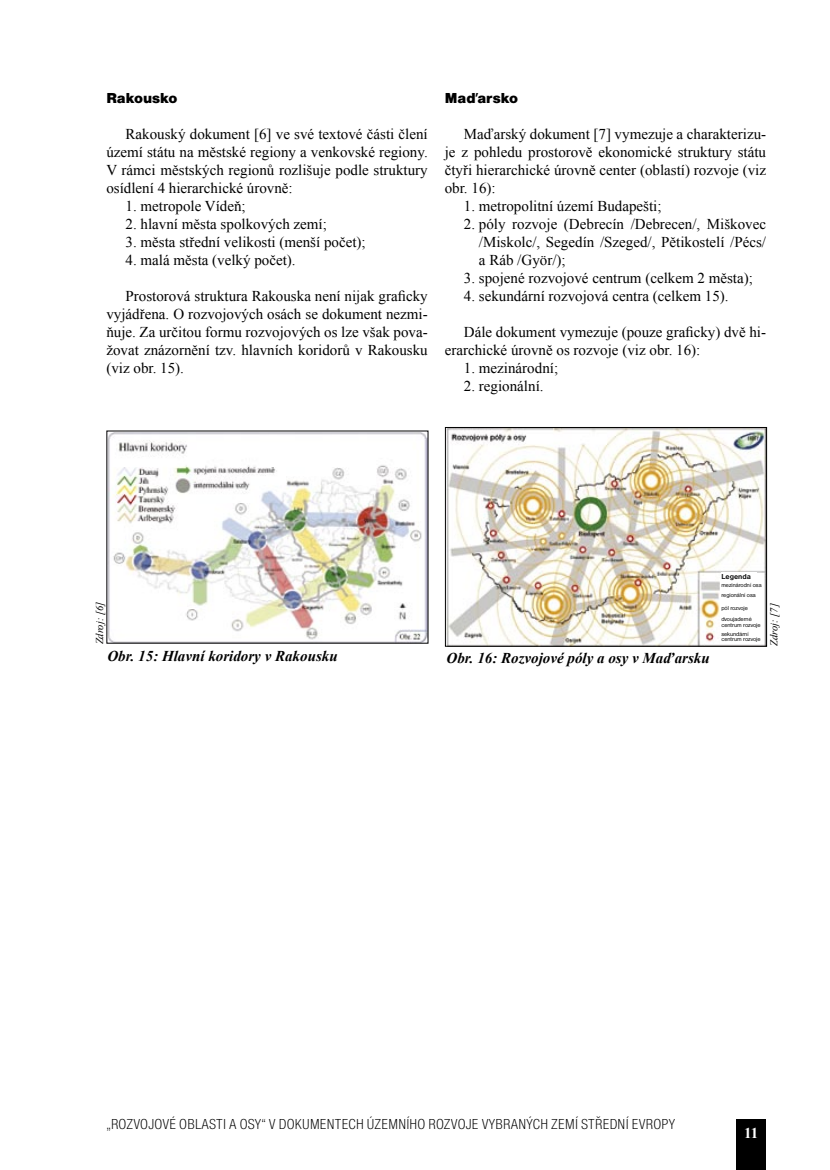
<style>
.page{position:relative;width:830px;height:1170px;background:#fff}
.page>*{position:absolute;margin:0;border:0;box-sizing:border-box;transform-origin:0 0}
.t1{font:15px/18px "Times New Roman";color:#000;text-align:justify}
.t2{font:15px "Nimbus Sans DOT Ligh Cond";letter-spacing:.015em;color:#000}
.t3{font:italic 700 15px "Times New Roman";color:#000}
.t4{font:15px "Nimbus Sans DOT Blac";color:#000}
.t5{font:700 15px "Times New Roman";color:#fff}
.t6{font:italic 10.5px "Times New Roman";color:#000}
.t7{font:700 7.5px "Nimbus Sans DOT";color:#000}
.t8{font:6px/5.7px "Nimbus Sans DOT";color:#000}
</style>
<div class="page">
<div style="left:736px;top:1118px;width:29px;height:51px;background:#000"></div>
<img style="left:109px;top:433px;width:317px;height:208px">
<img style="left:447px;top:429px;width:317px;height:215px">
<div style="left:445px;top:427px;width:321px;height:219px;border:1px solid #000"></div>
<div style="left:720px;top:573px;width:43px;height:70px;background:#fff"></div>
<div style="left:721px;top:572px;width:35px;height:9px;background:#fff"></div>
<p class="t4" style="left:106px;top:89px;width:73px">Rakousko</p>
<p class="t1" style="left:106px;top:125px;width:323px;text-indent:19px">Rakouský dokument [6] ve své textové části člení území státu na městské regiony a venkovské regiony.<br>V rámci městských regionů rozlišuje podle struktury osídlení 4 hierarchické úrovně:</p>
<p class="t1" style="left:125px;top:197px;width:122px">1. metropole Vídeň;</p>
<p class="t1" style="left:125px;top:215px;width:203px">2. hlavní města spolkových zemí;</p>
<p class="t1" style="left:125px;top:233px;width:241px">3. města střední velikosti (menší počet);</p>
<p class="t1" style="left:125px;top:251px;width:171px">4. malá města (velký počet).</p>
<p class="t1" style="left:106px;top:287px;width:323px;text-indent:19px">Prostorová struktura Rakouska není nijak graficky vyjádřena. O rozvojových osách se dokument nezmi&shy;ňuje. Za určitou formu rozvojových os lze však pova&shy;žovat znázornění tzv. hlavních koridorů v Rakousku (viz obr. 15).</p>
<p class="t4" style="left:444px;top:89px;width:75px">Maďarsko</p>
<p class="t1" style="left:444px;top:125px;width:323px;text-indent:19px">Maďarský dokument [7] vymezuje a charakterizu&shy;je z pohledu prostorově ekonomické struktury státu čtyři hierarchické úrovně center (oblastí) rozvoje (viz obr. 16):</p>
<p class="t1" style="left:463px;top:197px;width:199px">1. metropolitní území Budapešti;</p>
<p class="t1" style="left:478px;top:215px;width:288px;text-indent:-15px">2. póly rozvoje (Debrecín /Debrecen/, Miškovec /Miskolc/, Segedín /Szeged/, Pětikostelí /Pécs/ a Ráb /Györ/);</p>
<p class="t1" style="left:463px;top:269px;width:290px">3. spojené rozvojové centrum (celkem 2 města);</p>
<p class="t1" style="left:463px;top:287px;width:266px">4. sekundární rozvojová centra (celkem 15).</p>
<p class="t1" style="left:444px;top:323px;width:323px;text-indent:19px">Dále dokument vymezuje (pouze graficky) dvě hi&shy;erarchické úrovně os rozvoje (viz obr. 16):</p>
<p class="t1" style="left:463px;top:359px;width:96px">1. mezinárodní;</p>
<p class="t1" style="left:463px;top:377px;width:81px">2. regionální.</p>
<p class="t6" style="left:92px;top:644px;width:45px;rotate:-90deg">Zdroj: [6]</p>
<p class="t3" style="left:107px;top:646px;width:232px">Obr. 15: Hlavní koridory v Rakousku</p>
<p class="t3" style="left:446px;top:647px;width:264px">Obr. 16: Rozvojové póly a osy v Maďarsku</p>
<p class="t7" style="left:721px;top:572px;width:31px">Legenda</p>
<p class="t8" style="left:721px;top:582px;width:42px">mezinárodní osa</p>
<p class="t8" style="left:721px;top:592px;width:36px">regionální osa</p>
<p class="t8" style="left:721px;top:605px;width:28px">pól rozvoje</p>
<p class="t8" style="left:721px;top:616px;width:41px">dvoujaderné centrum rozvoje</p>
<p class="t8" style="left:721px;top:631px;width:41px">sekundární centrum rozvoje</p>
<p class="t6" style="left:766px;top:645px;width:45px;rotate:-90deg">Zdroj: [7]</p>
<p class="t2" style="left:106px;top:1115px;width:13px">„ROZVOJOV</p>
<p class="t2" style="left:169px;top:1115px;width:18px">É OBLAS</p>
<p class="t2" style="left:216px;top:1115px;width:95px">TI A OSY“ V DOKUMEN</p>
<p class="t2" style="left:335px;top:1115px;width:48px">TECH ÚZEMNÍHO</p>
<p class="t2" style="left:428px;top:1115px;width:8px">ROZVOJE</p>
<p class="t2" style="left:481px;top:1115px;width:22px">VYBRAN</p>
<p class="t2" style="left:526px;top:1115px;width:33px">ÝCH ZEMÍ</p>
<p class="t2" style="left:581px;top:1115px;width:59px">STŘEDNÍ EVROP</p>
<p class="t2" style="left:668px;top:1115px;width:8px">Y</p>
<p class="t5" style="left:743px;top:1122px;width:16px">11</p>
</div>
